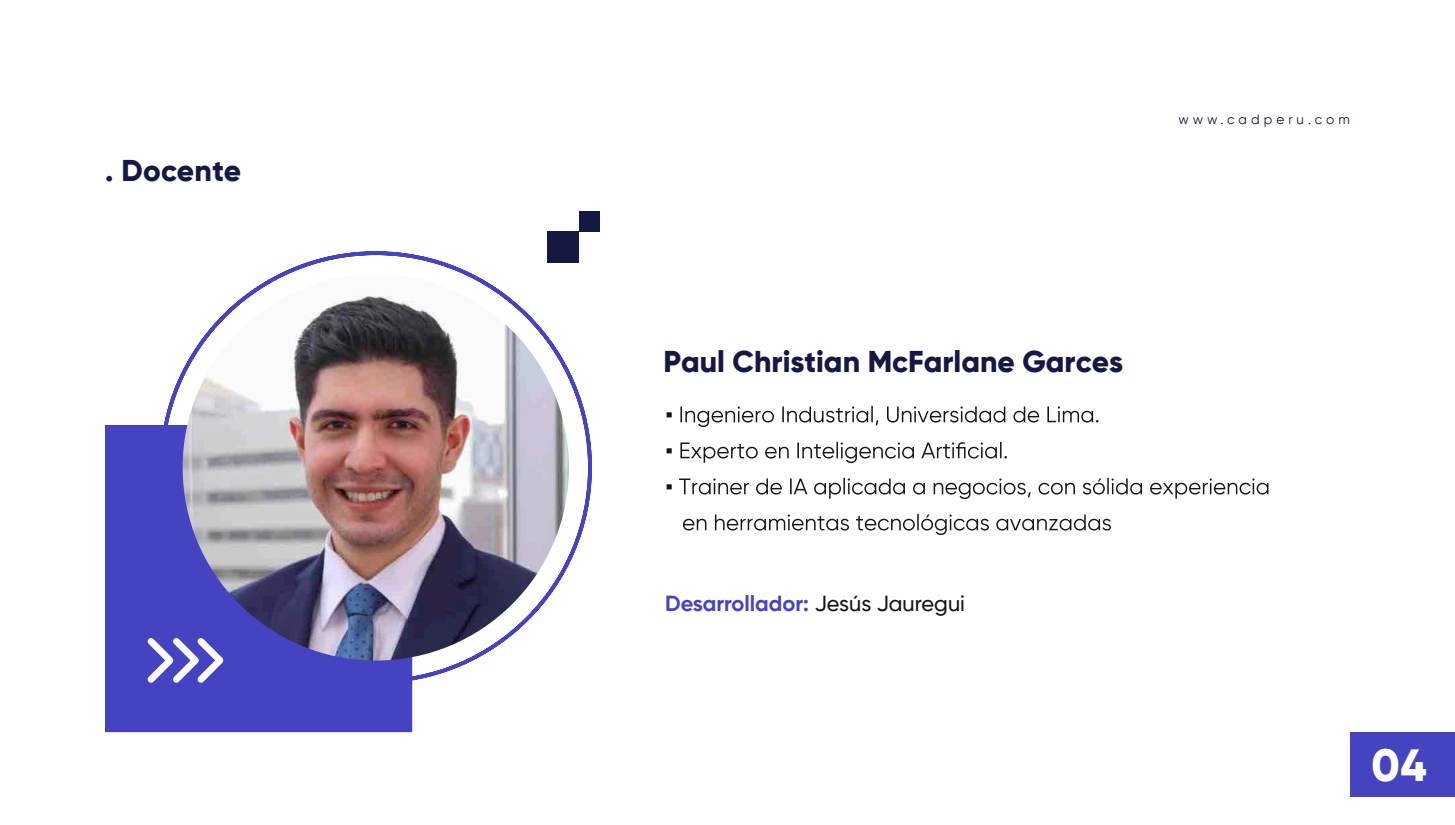
<style>
.page{position:relative;width:1455px;height:825px;background:#fff}
.page>*{position:absolute;margin:0;border:0;box-sizing:border-box;transform-origin:0 0}
.t1{font:800 45px "Gilroy";color:#fff}
.t2{font:800 30px "Gilroy";color:#171743}
.t3{font:700 21.83px "Gilroy";color:#4643c3}
.t4{font:13.5px "Gilroy";letter-spacing:.3em;color:#171743}
.s1{font-weight:500;color:#151515}
</style>
<div class="page">
<svg style="left:164px;top:249px;width:428px;height:436px"></svg>
<div style="left:105px;top:425px;width:307px;height:307px;background:#4643c3"></div>
<svg style="left:667px;top:412px;width:5px;height:5px"></svg>
<svg style="left:680px;top:406px;width:418px;height:21px"></svg>
<svg style="left:667px;top:448px;width:5px;height:5px"></svg>
<svg style="left:680px;top:442px;width:327px;height:21px"></svg>
<svg style="left:667px;top:484px;width:5px;height:5px"></svg>
<svg style="left:679px;top:478px;width:589px;height:21px"></svg>
<svg style="left:683px;top:514px;width:428px;height:21px"></svg>
<div style="left:548px;top:231px;width:31px;height:32px;background:#171743"></div>
<div style="left:579px;top:211px;width:20px;height:20px;background:#171743"></div>
<div style="left:1350px;top:732px;width:105px;height:65px;background:#4643c3"></div>
<svg style="left:141px;top:632px;width:88px;height:57px"></svg>
<img style="left:183px;top:274px;width:386px;height:387px;border-radius:193px">
<p class="t2" style="left:105px;top:151px;width:138px">. Docente</p>
<p class="t4" style="left:1178px;top:111px;width:173px">www.cadperu.com</p>
<p class="t2" style="left:663px;top:343px;width:461px">Paul Christian McFarlane Garces</p>
<p class="t3" style="left:665px;top:590px;width:301px">Desarrollador: <span class="s1">Jesús Jauregui</span></p>
<h1 class="t1" style="left:1372px;top:737px;width:56px">04</h1>
</div>
